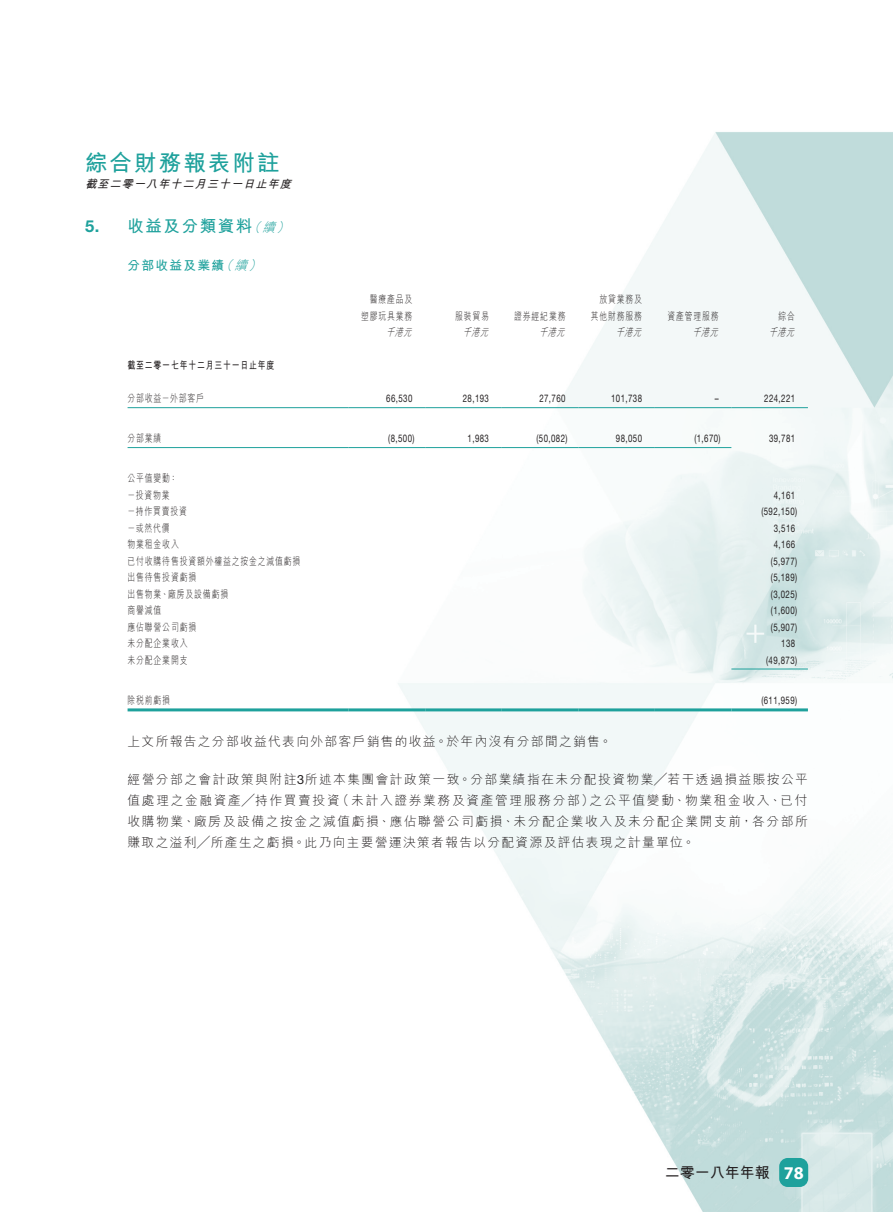
<style>
.page{position:relative;width:893px;height:1212px;background:#fff}
.page>*{position:absolute;margin:0;border:0;box-sizing:border-box;transform-origin:0 0}
.t1{font:700 22.5px "M Hei HK";letter-spacing:.09em;color:#1ea19c}
.t2{font:700 18px "Myriad Pro";color:#fff}
.t3{font:700 16.5px "M Hei HK";letter-spacing:.095em;color:#1ea19c}
.t4{font:700 16.5px "Helvetica Neue LT Std";color:#1ea19c}
.t5{font:700 15px "M Hei HK";color:#231f20}
.t6{font:300 12.75px/21px "M Hei HK";letter-spacing:.115em;color:#231f20;text-align:right}
.t7{font:700 12.75px "M Hei HK";letter-spacing:.1em;color:#1ea19c}
.t8{font:italic 300 12.75px "M Hei HK";color:#1ea19c}
.t9{font:italic 700 11.25px "M Hei HK";color:#231f20}
.t10{font:300 10.5px "M Hei HK";letter-spacing:.105em;color:#231f20;scale:.75 1}
.t11{font:10.5px "Helvetica Neue LT Std";letter-spacing:.055em;color:#231f20;scale:.75 1}
.t12{font:italic 300 10.5px "M Hei HK";color:#231f20;scale:.75 1}
.t13{font:700 10.5px "M Hei HK";letter-spacing:.105em;color:#231f20;scale:.75 1}
.s1{font-family:"Helvetica Neue LT Std";font-weight:400}
</style>
<div class="page">
<img style="left:127px;top:132px;width:766px;height:1080px">
<div style="left:779px;top:1158px;width:29px;height:29px;background:#1ea19c;border-radius:9px"></div>
<hr style="left:128px;top:407px;width:221px;height:1px;background:#1ea19c">
<hr style="left:349px;top:407px;width:76px;height:1px;background:#1ea19c">
<hr style="left:425px;top:407px;width:77px;height:1px;background:#1ea19c">
<hr style="left:502px;top:407px;width:76px;height:1px;background:#1ea19c">
<hr style="left:578px;top:407px;width:77px;height:1px;background:#1ea19c">
<hr style="left:655px;top:407px;width:76px;height:1px;background:#1ea19c">
<hr style="left:731px;top:407px;width:77px;height:1px;background:#1ea19c">
<hr style="left:128px;top:447px;width:221px;height:1px;background:#1ea19c">
<hr style="left:349px;top:447px;width:76px;height:1px;background:#1ea19c">
<hr style="left:425px;top:447px;width:77px;height:1px;background:#1ea19c">
<hr style="left:502px;top:447px;width:76px;height:1px;background:#1ea19c">
<hr style="left:578px;top:447px;width:77px;height:1px;background:#1ea19c">
<hr style="left:655px;top:447px;width:76px;height:1px;background:#1ea19c">
<hr style="left:731px;top:669px;width:77px;height:1px;background:#1ea19c">
<hr style="left:128px;top:708px;width:221px;height:3px;background:#1ea19c">
<hr style="left:349px;top:708px;width:76px;height:3px;background:#1ea19c">
<hr style="left:425px;top:708px;width:77px;height:3px;background:#1ea19c">
<hr style="left:502px;top:708px;width:76px;height:3px;background:#1ea19c">
<hr style="left:578px;top:708px;width:77px;height:3px;background:#1ea19c">
<hr style="left:655px;top:708px;width:76px;height:3px;background:#1ea19c">
<hr style="left:731px;top:708px;width:77px;height:3px;background:#1ea19c">
<h1 class="t1" style="left:85px;top:146px;width:196px">綜合財務報表附註</h1>
<p class="t9" style="left:85px;top:176px;width:211px">截至二零一八年十二月三十一日止年度</p>
<p class="t4" style="left:85px;top:215px;width:16px">5.</p>
<p class="t3" style="left:128px;top:214px;width:126px">收益及分類資料</p>
<p class="t8" style="left:248px;top:220px;width:32px">（續</p>
<p class="t8" style="left:276px;top:220px;width:18px">(</p>
<p class="t8" style="left:220px;top:258px;width:32px">（續</p>
<p class="t8" style="left:248px;top:258px;width:18px">(</p>
<p class="t7" style="left:128px;top:256px;width:98px">分部收益及業績</p>
<p class="t10" style="left:370px;top:294px;width:58px">醫療產品及</p>
<p class="t10" style="left:599px;top:294px;width:58px">放貸業務及</p>
<p class="t10" style="left:361px;top:311px;width:70px">塑膠玩具業務</p>
<p class="t10" style="left:455px;top:311px;width:47px">服裝貿易</p>
<p class="t10" style="left:514px;top:311px;width:70px">證券經紀業務</p>
<p class="t10" style="left:591px;top:311px;width:70px">其他財務服務</p>
<p class="t10" style="left:667px;top:311px;width:70px">資產管理服務</p>
<p class="t10" style="left:779px;top:311px;width:24px">綜合</p>
<p class="t12" style="left:386px;top:327px;width:39px">千港元</p>
<p class="t12" style="left:463px;top:327px;width:39px">千港元</p>
<p class="t12" style="left:539px;top:327px;width:39px">千港元</p>
<p class="t12" style="left:616px;top:327px;width:39px">千港元</p>
<p class="t12" style="left:692px;top:327px;width:39px">千港元</p>
<p class="t12" style="left:769px;top:327px;width:39px">千港元</p>
<p class="t13" style="left:128px;top:358px;width:197px">截至二零一七年十二月三十一日止年度</p>
<p class="t10" style="left:128px;top:393px;width:104px">分部收益－外部客戶</p>
<p class="t11" style="left:386px;top:392px;width:36px">66,530</p>
<p class="t11" style="left:463px;top:392px;width:36px">28,193</p>
<p class="t11" style="left:539px;top:392px;width:36px">27,760</p>
<p class="t11" style="left:611px;top:392px;width:43px">101,738</p>
<p class="t11" style="left:715px;top:392px;width:7px">–</p>
<p class="t11" style="left:764px;top:392px;width:43px">224,221</p>
<p class="t10" style="left:128px;top:433px;width:47px">分部業績</p>
<p class="t10" style="left:128px;top:473px;width:68px">公平值變動：</p>
<p class="t11" style="left:388px;top:432px;width:37px">)8,500(</p>
<p class="t11" style="left:468px;top:432px;width:30px">1,983</p>
<p class="t11" style="left:536px;top:432px;width:43px">)50,082(</p>
<p class="t11" style="left:616px;top:432px;width:36px">98,050</p>
<p class="t11" style="left:694px;top:432px;width:37px">)1,670(</p>
<p class="t11" style="left:769px;top:432px;width:36px">39,781</p>
<p class="t10" style="left:128px;top:489px;width:58px">－投資物業</p>
<p class="t11" style="left:774px;top:489px;width:30px">4,161</p>
<p class="t10" style="left:128px;top:506px;width:81px">－持作買賣投資</p>
<p class="t11" style="left:761px;top:505px;width:49px">)592,150(</p>
<p class="t10" style="left:128px;top:522px;width:58px">－或然代價</p>
<p class="t11" style="left:774px;top:522px;width:30px">3,516</p>
<p class="t10" style="left:128px;top:539px;width:70px">物業租金收入</p>
<p class="t11" style="left:774px;top:538px;width:30px">4,166</p>
<p class="t10" style="left:128px;top:555px;width:232px">已付收購待售投資額外權益之按金之減值虧損</p>
<p class="t11" style="left:771px;top:555px;width:37px">)5,977(</p>
<p class="t10" style="left:128px;top:572px;width:93px">出售待售投資虧損</p>
<p class="t11" style="left:771px;top:571px;width:37px">)5,189(</p>
<p class="t10" style="left:128px;top:588px;width:136px">出售物業、廠房及設備虧損</p>
<p class="t11" style="left:771px;top:588px;width:37px">)3,025(</p>
<p class="t10" style="left:128px;top:605px;width:47px">商譽減值</p>
<p class="t11" style="left:771px;top:604px;width:37px">)1,600(</p>
<p class="t10" style="left:128px;top:621px;width:93px">應佔聯營公司虧損</p>
<p class="t11" style="left:771px;top:621px;width:37px">)5,907(</p>
<p class="t10" style="left:128px;top:638px;width:81px">未分配企業收入</p>
<p class="t11" style="left:781px;top:637px;width:20px">138</p>
<p class="t10" style="left:128px;top:654px;width:81px">未分配企業開支</p>
<p class="t11" style="left:766px;top:654px;width:43px">)49,873(</p>
<p class="t10" style="left:128px;top:694px;width:58px">除稅前虧損</p>
<p class="t6" style="left:128px;top:731px;width:486px">上文所報告之分部收益代表向外部客戶銷售的收益。於年內沒有分部間之銷售。</p>
<p class="t6" style="left:128px;top:769px;width:682px">經營分部之會計政策與附註<span class="s1">3</span>所述本集團會計政策一致。分部業績指在未分配投資物業╱若干透過損益賬按公平之公平值變動、物業租金收入、已付</p>
<p class="t11" style="left:761px;top:694px;width:49px">)611,959(</p>
<p class="t6" style="left:128px;top:790px;width:682px;text-align:left">值處理之金融資產╱持作買賣投資<br>收購物業、廠房及設備之按金之減值虧損、應佔聯營公司虧損、未分配企業收入及未分配企業開支前，各分部所賺取之溢利╱所產生之虧損。此乃向主要營運決策者報告以分配資源及評估表現之計量單位。</p>
<p class="t6" style="left:337px;top:790px;width:259px">（未計入證券業務及資產管理服務分部）</p>
<p class="t5" style="left:665px;top:1161px;width:107px">二零一八年年報</p>
<h2 class="t2" style="left:784px;top:1161px;width:22px">78</h2>
</div>
